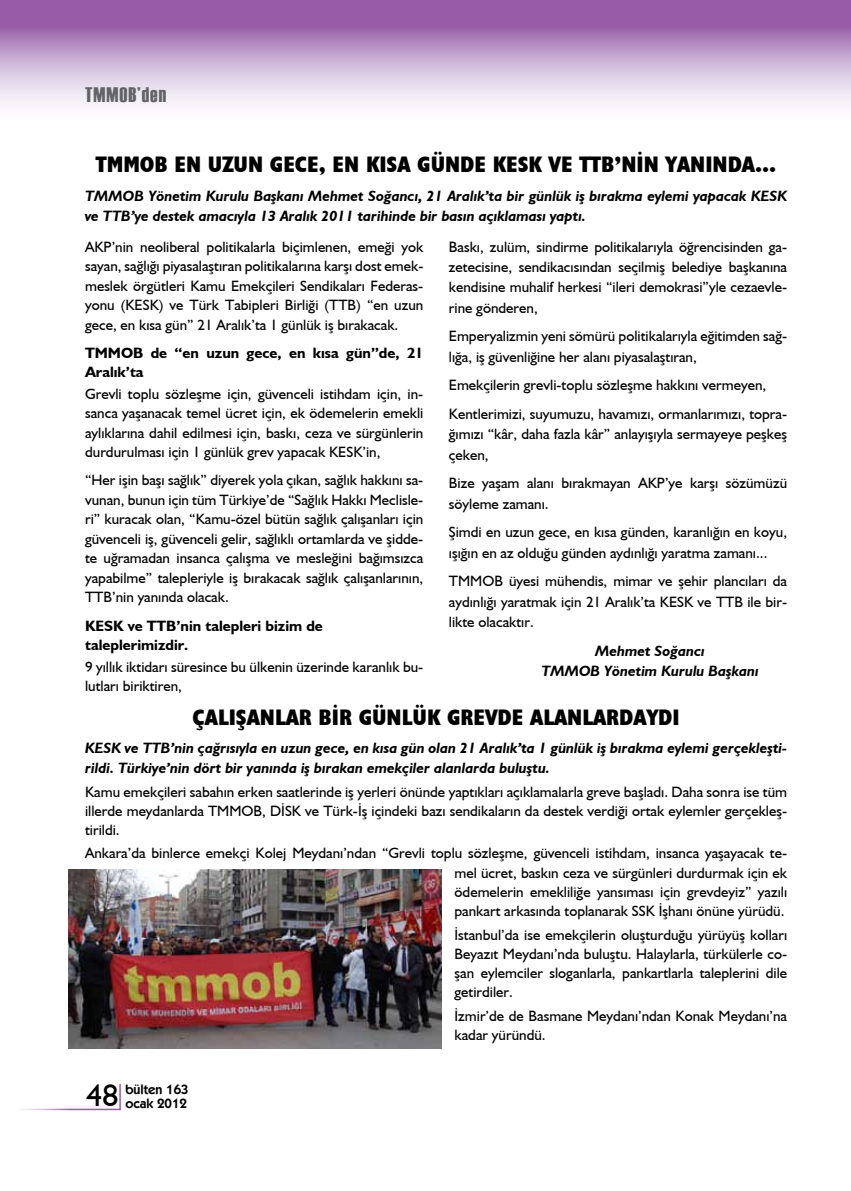
<style>
.page{position:relative;width:851px;height:1191px;background:#fff}
.page>*{position:absolute;margin:0;border:0;box-sizing:border-box;transform-origin:0 0}
.t1{font:31.5px "Humanist 521 BT";color:#000}
.t2{font:700 condensed 22.5px "Humanist 521 BT Xtra";color:#000}
.t3{font:21px "Haettenschweiler";letter-spacing:.05em;color:#636466}
.t4{font:15px/19.5px "Humanist 521 BT";color:#000;text-align:justify}
.t5{font:italic 700 15px/20.2px "Humanist 521 BT";color:#000}
.t6{font:700 15px/19.5px "Humanist 521 BT";color:#000}
.t7{font:600 13.5px/13.5px "Kabel IT Cby BT";color:#000}
</style>
<div class="page">
<svg style="left:0;top:0;width:850px;height:106px;background:#c09fcb"></svg>
<hr style="left:119px;top:1084px;width:2px;height:25px;background:#975ca5">
<hr style="left:20px;top:1108px;width:101px;height:2px;background:#fff">
<img style="left:68px;top:870px;width:373px;height:178px">
<h3 class="t3" style="left:85px;top:80px;width:83px">TMMOB’den</h3>
<h2 class="t2" style="left:96px;top:151px;width:681px">TMMOB EN UZUN GECE, EN KISA GÜNDE KESK VE TTB’NİN YANINDA...</h2>
<p class="t5" style="left:85px;top:185px;width:703px">TMMOB Yönetim Kurulu Başkanı Mehmet Soğancı, 21 Aralık’ta bir günlük iş bırakma eylemi yapacak KESK ve TTB’ye destek amacıyla 13 Aralık 2011 tarihinde bir basın açıklaması yaptı.</p>
<p class="t4" style="left:85px;top:236px;width:340px">AKP’nin neoliberal politikalarla biçimlenen, emeği yok sayan, sağlığı piyasalaştıran politikalarına karşı dost emek&shy;meslek örgütleri Kamu Emekçileri Sendikaları Federas&shy;yonu (KESK) ve Türk Tabipleri Birliği (TTB) “en uzun gece, en kısa gün” 21 Aralık’ta 1 günlük iş bırakacak.</p>
<p class="t6" style="left:85px;top:342px;width:340px">TMMOB de “en uzun gece, en kısa gün”de, 21<br>Aralık’ta</p>
<p class="t4" style="left:85px;top:384px;width:340px">Grevli toplu sözleşme için, güvenceli istihdam için, in&shy;sanca yaşanacak temel ücret için, ek ödemelerin emekli aylıklarına dahil edilmesi için, baskı, ceza ve sürgünlerin durdurulması için 1 günlük grev yapacak KESK’in,</p>
<p class="t4" style="left:85px;top:470px;width:340px">“Her işin başı sağlık” diyerek yola çıkan, sağlık hakkını sa&shy;vunan, bunun için tüm Türkiye’de “Sağlık Hakkı Meclisle&shy;ri” kuracak olan, “Kamu-özel bütün sağlık çalışanları için güvenceli iş, güvenceli gelir, sağlıklı ortamlarda ve şidde&shy;te uğramadan insanca çalışma ve mesleğini bağımsızca yapabilme” talepleriyle iş bırakacak sağlık çalışanlarının, TTB’nin yanında olacak.</p>
<p class="t6" style="left:85px;top:615px;width:239px">KESK ve TTB’nin talepleri bizim de taleplerimizdir.</p>
<p class="t4" style="left:85px;top:656px;width:340px">9 yıllık iktidarı süresince bu ülkenin üzerinde karanlık bu&shy;lutları biriktiren,</p>
<p class="t4" style="left:449px;top:236px;width:340px;line-height:20.2px">Baskı, zulüm, sindirme politikalarıyla öğrencisinden ga&shy;zetecisine, sendikacısından seçilmiş belediye başkanına kendisine muhalif herkesi “ileri demokrasi”yle cezaevle&shy;rine gönderen,</p>
<p class="t4" style="left:449px;top:326px;width:340px;line-height:20.2px">Emperyalizmin yeni sömürü politikalarıyla eğitimden sağ&shy;lığa, iş güvenliğine her alanı piyasalaştıran,</p>
<p class="t4" style="left:449px;top:370px;width:340px;line-height:28.8px">Emekçilerin grevli-toplu sözleşme hakkını vermeyen,<br>Kentlerimizi, suyumuzu, havamızı, ormanlarımızı, topra-</p>
<p class="t4" style="left:449px;top:424px;width:340px;line-height:20.2px">ğımızı “kâr, daha fazla kâr” anlayışıyla sermayeye peşkeş çeken,</p>
<p class="t4" style="left:449px;top:473px;width:340px;line-height:20.2px">Bize yaşam alanı bırakmayan AKP’ye karşı sözümüzü söyleme zamanı.</p>
<p class="t4" style="left:449px;top:522px;width:340px;line-height:20.2px">Şimdi en uzun gece, en kısa günden, karanlığın en koyu, ışığın en az olduğu günden aydınlığı yaratma zamanı...</p>
<p class="t4" style="left:449px;top:571px;width:340px;line-height:20.2px">TMMOB üyesi mühendis, mimar ve şehir plancıları da aydınlığı yaratmak için 21 Aralık’ta KESK ve TTB ile bir&shy;likte olacaktır.</p>
<p class="t5" style="left:541px;top:640px;width:219px;text-align:center">Mehmet Soğancı<br>TMMOB Yönetim Kurulu Başkanı</p>
<h2 class="t2" style="left:192px;top:703px;width:488px">ÇALIŞANLAR BİR GÜNLÜK GREVDE ALANLARDAYDI</h2>
<p class="t5" style="left:85px;top:738px;width:703px;line-height:19.5px">KESK ve TTB’nin çağrısıyla en uzun gece, en kısa gün olan 21 Aralık’ta 1 günlük iş bırakma eylemi gerçekleşti&shy;rildi. Türkiye’nin dört bir yanında iş bırakan emekçiler alanlarda buluştu.</p>
<p class="t4" style="left:85px;top:781px;width:703px">Kamu emekçileri sabahın erken saatlerinde iş yerleri önünde yaptıkları açıklamalarla greve başladı. Daha sonra ise tüm illerde meydanlarda TMMOB, DİSK ve Türk-İş içindeki bazı sendikaların da destek verdiği ortak eylemler gerçekleş&shy;tirildi.</p>
<p class="t4" style="left:454px;top:843px;width:334px;text-indent:-369px">Ankara’da binlerce emekçi Kolej Meydanı’ndan “Grevli toplu sözleşme, güvenceli istihdam, insanca yaşayacak te&shy;mel ücret, baskın ceza ve sürgünleri durdurmak için ek ödemelerin emekliliğe yansıması için grevdeyiz” yazılı pankart arkasında toplanarak SSK İşhanı önüne yürüdü.</p>
<p class="t4" style="left:454px;top:924px;width:334px">İstanbul’da ise emekçilerin oluşturduğu yürüyüş kolları Beyazıt Meydanı’nda buluştu. Halaylarla, türkülerle co&shy;şan eylemciler sloganlarla, pankartlarla taleplerini dile getirdiler.</p>
<p class="t4" style="left:454px;top:1005px;width:334px">İzmir’de de Basmane Meydanı’ndan Konak Meydanı’na kadar yüründü.</p>
<h1 class="t1" style="left:86px;top:1076px;width:33px">48</h1>
<p class="t7" style="left:125px;top:1082px;width:65px">bülten 163 ocak 2012</p>
</div>
